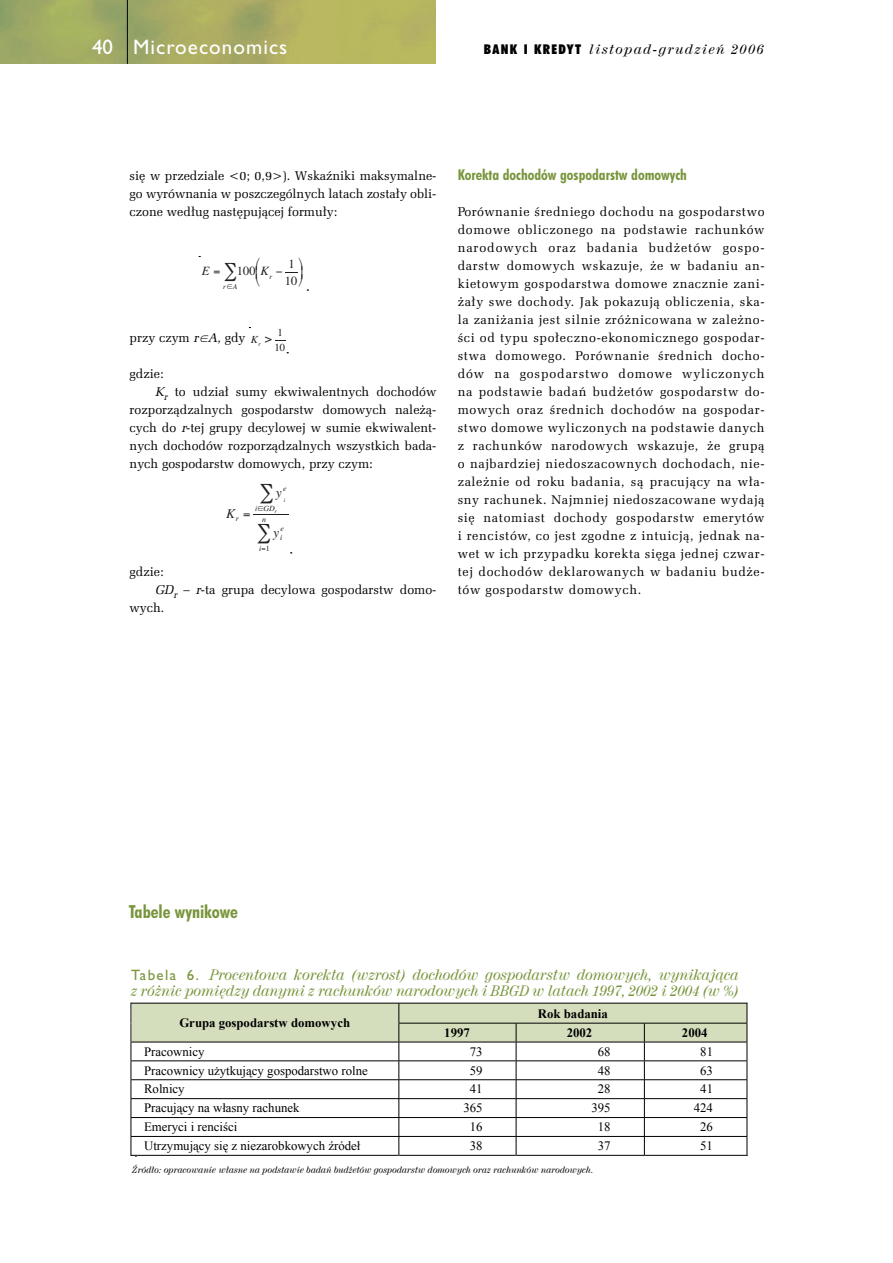
<style>
.page{position:relative;width:893px;height:1263px;background:#fff}
.page>*{position:absolute;margin:0;border:0;box-sizing:border-box;transform-origin:0 0}
.t1{font:21px "Gill Sans PL";letter-spacing:.05em;color:#fff}
.t2{font:700 condensed 18px "Futura PL";color:#78953b}
.t3{font:italic 15px/16.5px "Century 725 PL";letter-spacing:-.005em;color:#78953b;scale:.95 1}
.t4{font:700 condensed 15px "Futura PL";color:#78953b}
.t5{font:italic 13.5px "Century 725 PL";letter-spacing:.105em;color:#000}
.t6{font:italic 13.5px "Times";color:#231f20}
.t7{font:12.9px "Times New Roman";color:#000}
.t8{font:700 12.9px "Times New Roman";color:#000}
.t9{font:12.75px/18px "Zapf Elliptical 711 PL";color:#000;text-align:justify}
.t10{font:12.6px/17.5px "Times";color:#231f20}
.t11{font:italic 12.6px "Times";color:#231f20}
.t12{font:10.8px/15.1px "Times";color:#231f20}
.t13{font:italic 10.8px "Times";color:#231f20}
.t14{font:italic 9px "Century 725 PL";color:#000;scale:.95 1}
.t15{font:italic 7.8px "Times";color:#231f20}
.t16{font:italic 7.35px "Times";color:#231f20}
.s1{font-family:"Futura PL";font-weight:900;font-style:normal;font-stretch:condensed}
.s2{font-style:italic}
.s3{font-style:normal}
.s4{font-family:"Gill Sans PL";font-style:normal}
</style>
<div class="page">
<hr style="left:254px;top:514px;width:35px;height:1px;background:#231f20">
<img style="left:0;top:0;width:436px;height:64px">
<hr style="left:127px;top:0;width:1px;height:64px;background:#000">
<div style="left:132px;top:1004px;width:614px;height:38px;background:#d4debd"></div>
<hr style="left:131px;top:1003px;width:616px;height:1px;background:#000">
<hr style="left:398px;top:1023px;width:349px;height:1px;background:#000">
<hr style="left:131px;top:1042px;width:616px;height:1px;background:#000">
<hr style="left:131px;top:1061px;width:616px;height:1px;background:#000">
<hr style="left:131px;top:1079px;width:616px;height:1px;background:#000">
<hr style="left:131px;top:1098px;width:616px;height:1px;background:#000">
<hr style="left:131px;top:1117px;width:616px;height:1px;background:#000">
<hr style="left:131px;top:1136px;width:616px;height:1px;background:#000">
<hr style="left:131px;top:1155px;width:267px;height:1px;background:#000">
<svg style="left:398px;top:1003px;width:1px;height:153px"></svg>
<hr style="left:399px;top:1155px;width:117px;height:1px;background:#000">
<svg style="left:516px;top:1023px;width:1px;height:132px"></svg>
<hr style="left:516px;top:1155px;width:128px;height:1px;background:#000">
<svg style="left:644px;top:1023px;width:1px;height:133px"></svg>
<hr style="left:645px;top:1155px;width:102px;height:1px;background:#000">
<svg style="left:747px;top:1003px;width:1px;height:153px"></svg>
<svg style="left:131px;top:1003px;width:9px;height:153px"></svg>
<svg style="left:285px;top:272px;width:13px;height:1px"></svg>
<h1 class="t1" style="left:92px;top:39px;width:197px">40 Microeconomics</h1>
<p class="t5" style="left:484px;top:44px;width:281px"><span class="s1">BANK I KREDYT</span> listopad-grudzieƒ 2006</p>
<p class="t9" style="left:130px;top:168px;width:308px">si´ w przedziale &lt;0; 0,9&gt;). Wskaêniki maksymalne&shy;go wyrównania w poszczególnych latach zosta∏y obli&shy;czone wed∏ug nast´pujàcej formu∏y:</p>
<p class="t11" style="left:224px;top:267px;width:61px">∑ K<sub>r</sub>−</p>
<p class="t10" style="left:285px;top:256px;width:20px">1 ⎞<br>10⎠</p>
<p class="t11" style="left:202px;top:267px;width:9px">E</p>
<p class="t10" style="left:237px;top:264px;width:25px">100⎜</p>
<p class="t16" style="left:223px;top:284px;width:15px">r∈A</p>
<p class="t13" style="left:251px;top:335px;width:12px">K<sub>r</sub></p>
<p class="t12" style="left:274px;top:326px;width:12px">1<br>10</p>
<p class="t9" style="left:130px;top:330px;width:117px">przy czym <span class="s2">r</span>∈<span class="s2">A</span>, gdy</p>
<p class="t9" style="left:130px;top:366px;width:35px">gdzie:</p>
<p class="t9" style="left:155px;top:384px;width:283px"><span class="s2">K</span><sub>r</sub> to udzia∏ sumy ekwiwalentnych dochodów</p>
<p class="t9" style="left:130px;top:402px;width:308px">rozporzàdzalnych gospodarstw domowych nale˝à-</p>
<p class="t9" style="left:130px;top:420px;width:308px">cych do <span class="s2">r</span>-tej grupy decylowej w sumie ekwiwalent-</p>
<p class="t9" style="left:130px;top:438px;width:308px">nych dochodów rozporzàdzalnych wszystkich bada-</p>
<p class="t9" style="left:130px;top:456px;width:245px">nych gospodarstw domowych, przy czym:</p>
<p class="t6" style="left:226px;top:509px;width:14px">K<sub>r</sub></p>
<p class="t6" style="left:276px;top:487px;width:12px">y<sup>e</sup></p>
<p class="t15" style="left:255px;top:506px;width:24px">i∈GD<sub>r</sub></p>
<p class="t6" style="left:273px;top:527px;width:10px">y<sub>i</sub></p>
<p class="t15" style="left:262px;top:516px;width:5px">n</p>
<p class="t15" style="left:281px;top:525px;width:5px">e</p>
<p class="t15" style="left:259px;top:546px;width:12px">i <span class="s3">1</span></p>
<p class="t9" style="left:130px;top:564px;width:35px">gdzie:</p>
<p class="t9" style="left:155px;top:582px;width:283px"><span class="s2">GD</span><sub>r</sub> – <span class="s2">r</span>-ta grupa decylowa gospodarstw domo-</p>
<p class="t9" style="left:130px;top:600px;width:36px">wych.</p>
<p class="t4" style="left:458px;top:168px;width:231px">Korekta dochodów gospodarstw domowych</p>
<p class="t9" style="left:458px;top:204px;width:308px">Porównanie Êredniego dochodu na gospodarstwo domowe obliczonego na podstawie rachunków narodowych oraz badania bud˝etów gospo&shy;darstw domowych wskazuje, ˝e w badaniu an&shy;kietowym gospodarstwa domowe znacznie zani-˝a∏y swe dochody. Jak pokazujà obliczenia, ska&shy;la zani˝ania jest silnie zró˝nicowana w zale˝no-Êci od typu spo∏eczno-ekonomicznego gospodar&shy;stwa domowego. Porównanie Êrednich docho&shy;dów na gospodarstwo domowe wyliczonych na podstawie badaƒ bud˝etów gospodarstw do&shy;mowych oraz Êrednich dochodów na gospodar&shy;stwo domowe wyliczonych na podstawie danych z rachunków narodowych wskazuje, ˝e grupà o najbardziej niedoszacownych dochodach, nie&shy;zale˝nie od roku badania, sà pracujàcy na w∏a&shy;sny rachunek. Najmniej niedoszacowane wydajà si´ natomiast dochody gospodarstw emerytów i rencistów, co jest zgodne z intuicjà, jednak na&shy;wet w ich przypadku korekta si´ga jednej czwar&shy;tej dochodów deklarowanych w badaniu bud˝e&shy;tów gospodarstw domowych.</p>
<h2 class="t2" style="left:129px;top:904px;width:111px">Tabele wynikowe</h2>
<p class="t3" style="left:131px;top:968px;width:641px"><span class="s4">Tabela 6.</span> Procentowa korekta (wzrost) dochodów gospodarstw domowych, wynikajàca z ró˝nic pomi´dzy danymi z rachunków narodowych i BBGD w latach 1997, 2002 i 2004 (w %)</p>
<p class="t8" style="left:179px;top:1015px;width:172px">Grupa gospodarstw domowych</p>
<p class="t8" style="left:538px;top:1006px;width:71px">Rok badania</p>
<p class="t8" style="left:444px;top:1026px;width:27px">1997</p>
<p class="t8" style="left:567px;top:1026px;width:27px">2002</p>
<p class="t8" style="left:682px;top:1026px;width:27px">2004</p>
<p class="t7" style="left:144px;top:1044px;width:62px">Pracownicy</p>
<p class="t7" style="left:470px;top:1044px;width:14px">73</p>
<p class="t7" style="left:598px;top:1044px;width:14px">68</p>
<p class="t7" style="left:700px;top:1044px;width:14px">81</p>
<p class="t7" style="left:144px;top:1063px;width:225px">Pracownicy u ytkuj cy gospodarstwo rolne</p>
<p class="t7" style="left:470px;top:1063px;width:14px">59</p>
<p class="t7" style="left:598px;top:1063px;width:14px">48</p>
<p class="t7" style="left:700px;top:1063px;width:14px">63</p>
<p class="t7" style="left:144px;top:1082px;width:42px">Rolnicy</p>
<p class="t7" style="left:470px;top:1082px;width:14px">41</p>
<p class="t7" style="left:598px;top:1082px;width:14px">28</p>
<p class="t7" style="left:700px;top:1082px;width:14px">41</p>
<p class="t7" style="left:144px;top:1101px;width:157px">Pracuj cy na w asny rachunek</p>
<p class="t7" style="left:463px;top:1101px;width:21px">365</p>
<p class="t7" style="left:591px;top:1101px;width:21px">395</p>
<p class="t7" style="left:694px;top:1101px;width:21px">424</p>
<p class="t7" style="left:144px;top:1120px;width:95px">Emeryci i renci ci</p>
<p class="t7" style="left:470px;top:1120px;width:14px">16</p>
<p class="t7" style="left:598px;top:1120px;width:14px">18</p>
<p class="t7" style="left:700px;top:1120px;width:14px">26</p>
<p class="t7" style="left:144px;top:1139px;width:214px">Utrzymuj cy si z niezarobkowych róde</p>
<p class="t7" style="left:470px;top:1139px;width:14px">38</p>
<p class="t7" style="left:598px;top:1139px;width:14px">37</p>
<p class="t7" style="left:700px;top:1139px;width:14px">51</p>
<p class="t14" style="left:132px;top:1166px;width:487px">èród∏o: opracowanie w∏asne na podstawie badaƒ bud˝etów gospodarstw domowych oraz rachunków narodowych.</p>
</div>
